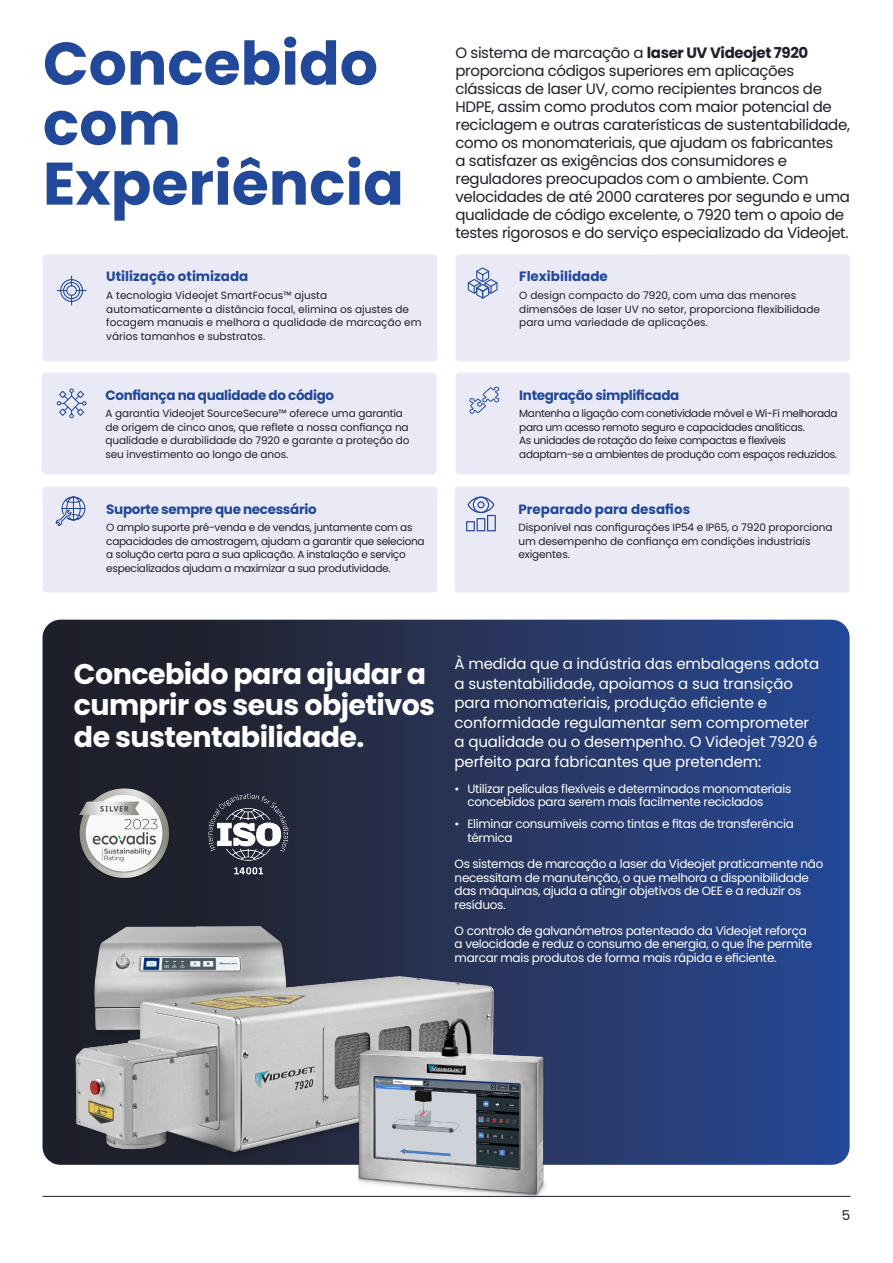
<style>
.page{position:relative;width:893px;height:1263px;background:#fff}
.page>*{position:absolute;margin:0;border:0;box-sizing:border-box;transform-origin:0 0}
.t1{font:700 60px/60px "Poppins";color:#224899}
.t2{font:700 28.5px/31.5px "Poppins";letter-spacing:-.02em;color:#fff}
.t3{font:15px/18px "Poppins";letter-spacing:-.025em;color:#1d1f2a}
.t4{font:15px/19.5px "Poppins";letter-spacing:-.01em;color:#fff}
.t5{font:700 13.5px "Poppins";letter-spacing:-.025em;color:#224899}
.t6{font:700 13.5px "Poppins";color:#224899}
.t7{font:13.5px "Poppins";color:#1d1f2a}
.t8{font:12px/13.5px "Poppins";letter-spacing:-.025em;color:#fff}
.t9{font:10.5px/13.5px "Poppins";letter-spacing:-.01em;color:#1d1f2a}
.t10{font:10.5px/13.5px "Poppins";letter-spacing:-.03em;color:#1d1f2a}
.t11{font:10.5px/13.5px "Poppins";letter-spacing:-.035em;color:#1d1f2a}
.s1{font-weight:700}
</style>
<div class="page">
<svg style="left:43px;top:620px;width:807px;height:545px;background:#253663"></svg>
<img style="left:79px;top:787px;width:92px;height:91px">
<img style="left:200px;top:788px;width:96px;height:92px">
<div style="left:43px;top:254px;width:394px;height:107px;background:#eaeaf7;border-radius:4px"></div>
<svg style="left:57px;top:276px;width:29px;height:29px"></svg>
<div style="left:43px;top:487px;width:394px;height:105px;background:#eaeaf7;border-radius:4px"></div>
<svg style="left:55px;top:497px;width:30px;height:29px"></svg>
<div style="left:455px;top:254px;width:395px;height:107px;background:#eaeaf7;border-radius:4px"></div>
<svg style="left:468px;top:267px;width:30px;height:32px"></svg>
<div style="left:455px;top:487px;width:395px;height:105px;background:#eaeaf7;border-radius:4px"></div>
<svg style="left:466px;top:497px;width:30px;height:34px"></svg>
<div style="left:42px;top:373px;width:395px;height:101px;background:#eaeaf7;border-radius:4px"></div>
<svg style="left:57px;top:388px;width:29px;height:30px"></svg>
<div style="left:455px;top:373px;width:395px;height:101px;background:#eaeaf7;border-radius:4px"></div>
<svg style="left:469px;top:387px;width:30px;height:27px"></svg>
<hr style="left:43px;top:1196px;width:807px;height:1px;background:#1d1f2a">
<img style="left:48px;top:905px;width:508px;height:293px">
<h1 class="t1" style="left:43px;top:34px;width:362px">Concebido com<br>Experiência</h1>
<p class="t3" style="left:455px;top:44px;width:396px">O sistema de marcação a <span class="s1">laser UV Videojet 7920 </span>proporciona códigos superiores em aplicações clássicas de laser UV, como recipientes brancos de HDPE, assim como produtos com maior potencial de reciclagem e outras caraterísticas de sustentabilidade, como os monomateriais, que ajudam os fabricantes<br>a satisfazer as exigências dos consumidores e reguladores preocupados com o ambiente. Com velocidades de até 2000 carateres por segundo e uma qualidade de código excelente, o 7920 tem o apoio de testes rigorosos e do serviço especializado da Videojet.</p>
<p class="t6" style="left:106px;top:269px;width:144px">Utilização otimizada</p>
<p class="t9" style="left:106px;top:289px;width:317px">A tecnologia Videojet SmartFocus™ ajusta automaticamente a distância focal, elimina os ajustes de focagem manuais e melhora a qualidade de marcação em vários tamanhos e substratos.</p>
<p class="t5" style="left:105px;top:387px;width:230px">Confiança na qualidade do código</p>
<p class="t9" style="left:105px;top:407px;width:306px">A garantia Videojet SourceSecure™ oferece uma garantia de origem de cinco anos, que reflete a nossa confiança na qualidade e durabilidade do 7920 e garante a proteção do seu investimento ao longo de anos.</p>
<p class="t5" style="left:106px;top:501px;width:212px">Suporte sempre que necessário</p>
<p class="t10" style="left:106px;top:521px;width:320px">O amplo suporte pré-venda e de vendas, juntamente com as capacidades de amostragem, ajudam a garantir que seleciona a solução certa para a sua aplicação. A instalação e serviço especializados ajudam a maximizar a sua produtividade.</p>
<p class="t6" style="left:519px;top:269px;width:90px">Flexibilidade</p>
<p class="t9" style="left:519px;top:289px;width:302px">O design compacto do 7920, com uma das menores dimensões de laser UV no setor, proporciona flexibilidade para uma variedade de aplicações.</p>
<p class="t5" style="left:519px;top:387px;width:162px">Integração simplificada</p>
<p class="t11" style="left:519px;top:407px;width:320px">Mantenha a ligação com conetividade móvel e Wi-Fi melhorada para um acesso remoto seguro e capacidades analíticas.<br>As unidades de rotação do feixe compactas e flexíveis adaptam-se a ambientes de produção com espaços reduzidos.</p>
<p class="t6" style="left:518px;top:501px;width:173px">Preparado para desafios</p>
<p class="t9" style="left:518px;top:521px;width:315px">Disponível nas configurações IP54 e IP65, o 7920 proporciona um desempenho de confiança em condições industriais exigentes.</p>
<h2 class="t2" style="left:74px;top:658px;width:363px">Concebido para ajudar a cumprir os seus objetivos de sustentabilidade.</h2>
<p class="t4" style="left:455px;top:654px;width:366px">À medida que a indústria das embalagens adota a sustentabilidade, apoiamos a sua transição para monomateriais, produção eficiente e conformidade regulamentar sem comprometer a qualidade ou o desempenho. O Videojet 7920 é perfeito para fabricantes que pretendem:</p>
<p class="t8" style="left:467px;top:782px;width:325px;text-indent:-13px">• Utilizar películas flexíveis e determinados monomateriais concebidos para serem mais facilmente reciclados</p>
<p class="t8" style="left:467px;top:817px;width:328px;text-indent:-13px">• Eliminar consumíveis como tintas e fitas de transferência térmica</p>
<p class="t8" style="left:455px;top:857px;width:370px">Os sistemas de marcação a laser da Videojet praticamente não necessitam de manutenção, o que melhora a disponibilidade das máquinas, ajuda a atingir objetivos de OEE e a reduzir os resíduos.</p>
<p class="t8" style="left:455px;top:924px;width:359px">O controlo de galvanómetros patenteado da Videojet reforça a velocidade e reduz o consumo de energia, o que lhe permite marcar mais produtos de forma mais rápida e eficiente.</p>
<p class="t7" style="left:842px;top:1208px;width:10px">5</p>
</div>
